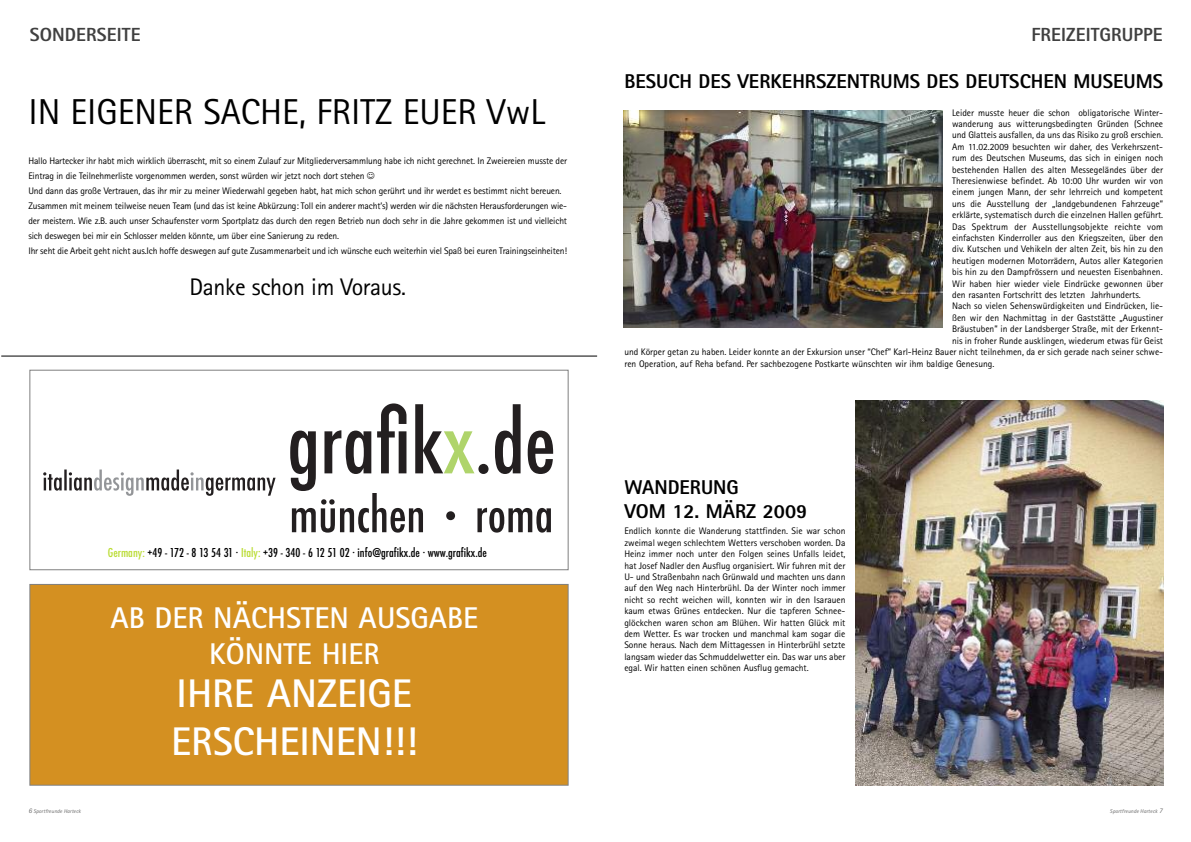
<style>
.page{position:relative;width:1191px;height:842px;background:#fff}
.page>*{position:absolute;margin:0;border:0;box-sizing:border-box;transform-origin:0 0}
.t1{font:700 40px/48px "Rotis Sans Serif";color:#fff}
.t2{font:36px "Rotis Sans Serif";color:#000}
.t3{font:700 30px/36px "Rotis Sans Serif";color:#fff;text-align:center}
.t4{font:24px "Rotis Sans Serif";letter-spacing:-.015em;color:#000}
.t5{font:800 20px/24px "Rotis Sans Serif";color:#000}
.t6{font:800 19px "Rotis Sans Serif";letter-spacing:.005em;color:#404040}
.t7{font:500 condensed 11.9px "Futura";color:#000}
.t8{font:9.5px/11.4px "Rotis Sans Serif";color:#000;text-align:justify}
.t9{font:italic 5.5px "Rotis Sans Serif";letter-spacing:.015em;color:#666}
.s1{color:#badc33}
.s2{font-size:7px}
</style>
<div class="page">
<svg style="left:290px;top:403px;width:263px;height:130px"></svg>
<div style="left:30px;top:370px;width:538px;height:200px;border:1px solid #808080"></div>
<svg style="left:43px;top:469px;width:232px;height:27px"></svg>
<div style="left:30px;top:585px;width:538px;height:200px;background:#d49021"></div>
<div style="left:30px;top:584px;width:538px;height:201px;border:1px solid #808080"></div>
<img style="left:855px;top:401px;width:308px;height:384px">
<img style="left:624px;top:111px;width:318px;height:217px">
<hr style="left:1px;top:356px;width:596px;height:1px;background:#000">
<h3 class="t6" style="left:30px;top:28px;width:112px">SONDERSEITE</h3>
<h3 class="t6" style="left:1031px;top:28px;width:133px">FREIZEITGRUPPE</h3>
<h2 class="t2" style="left:28px;top:99px;width:518px">IN EIGENER SACHE, FRITZ EUER VwL</h2>
<p class="t8" style="left:28px;top:154px;width:540px;line-height:15px;text-align:left">Hallo Hartecker ihr habt mich wirklich überrascht, mit so einem Zulauf zur Mitgliederversammlung habe ich nicht gerechnet. In Zweiereien musste der Eintrag in die Teilnehmerliste vorgenommen werden, sonst würden wir jetzt noch dort stehen ☺<br>Und dann das große Vertrauen, das ihr mir zu meiner Wiederwahl gegeben habt, hat mich schon gerührt und ihr werdet es bestimmt nicht bereuen.<br>Zusammen mit meinem teilweise neuen Team (und das ist keine Abkürzung: Toll ein anderer macht’s) werden wir die nächsten Herausforderungen wie&shy;der meistern. Wie z.B. auch unser Schaufenster vorm Sportplatz das durch den regen Betrieb nun doch sehr in die Jahre gekommen ist und vielleicht sich deswegen bei mir ein Schlosser melden könnte, um über eine Sanierung zu reden.<br>Ihr seht die Arbeit geht nicht aus.Ich hoffe deswegen auf gute Zusammenarbeit und ich wünsche euch weiterhin viel Spaß bei euren Trainingseinheiten!</p>
<h3 class="t4" style="left:189px;top:279px;width:218px">Danke schon im Voraus.</h3>
<p class="t7" style="left:108px;top:546px;width:381px"><span class="s1">Germany:</span> +49 - 172 - 8 13 54 31 · <span class="s1">Italy:</span> +39 - 340 - 6 12 51 02 · info@grafikx.de · www.grafikx.de</p>
<h3 class="t3" style="left:110px;top:603px;width:369px">AB DER NÄCHSTEN AUSGABE<br>KÖNNTE HIER</h3>
<h1 class="t1" style="left:171px;top:673px;width:247px">IHRE ANZEIGE<br>ERSCHEINEN!!!</h1>
<h3 class="t5" style="left:624px;top:71px;width:540px">BESUCH DES VERKEHRSZENTRUMS DES DEUTSCHEN MUSEUMS</h3>
<p class="t8" style="left:952px;top:108px;width:212px">Leider musste heuer die schon obligatorische Winter-</p>
<p class="t8" style="left:952px;top:119px;width:212px">wanderung aus witterungsbedingten Gründen (Schnee</p>
<p class="t8" style="left:952px;top:130px;width:212px">und Glatteis ausfallen, da uns das Risiko zu groß erschien.</p>
<p class="t8" style="left:952px;top:142px;width:212px">Am 11.02.2009 besuchten wir daher, des Verkehrszent-</p>
<p class="t8" style="left:952px;top:153px;width:212px">rum des Deutschen Museums, das sich in einigen noch</p>
<p class="t8" style="left:952px;top:165px;width:212px">bestehenden Hallen des alten Messegeländes über der</p>
<p class="t8" style="left:952px;top:176px;width:212px">Theresienwiese befindet. Ab 10:00 Uhr wurden wir von</p>
<p class="t8" style="left:952px;top:187px;width:212px">einem jungen Mann, der sehr lehrreich und kompetent</p>
<p class="t8" style="left:952px;top:199px;width:212px">uns die Ausstellung der „landgebundenen Fahrzeuge”</p>
<p class="t8" style="left:952px;top:210px;width:212px">erklärte, systematisch durch die einzelnen Hallen geführt.</p>
<p class="t8" style="left:952px;top:222px;width:212px">Das Spektrum der Ausstellungsobjekte reichte vom</p>
<p class="t8" style="left:952px;top:233px;width:212px">einfachsten Kinderroller aus den Kriegszeiten, über den</p>
<p class="t8" style="left:952px;top:244px;width:212px">div. Kutschen und Vehikeln der alten Zeit, bis hin zu den</p>
<p class="t8" style="left:952px;top:256px;width:212px">heutigen modernen Motorrädern, Autos aller Kategorien</p>
<p class="t8" style="left:952px;top:267px;width:212px">bis hin zu den Dampfrössern und neuesten Eisenbahnen.</p>
<p class="t8" style="left:952px;top:279px;width:212px">Wir haben hier wieder viele Eindrücke gewonnen über</p>
<p class="t8" style="left:952px;top:290px;width:190px">den rasanten Fortschritt des letzten Jahrhunderts.</p>
<p class="t8" style="left:952px;top:301px;width:212px">Nach so vielen Sehenswürdigkeiten und Eindrücken, lie-</p>
<p class="t8" style="left:952px;top:313px;width:212px">ßen wir den Nachmittag in der Gaststätte „Augustiner</p>
<p class="t8" style="left:952px;top:324px;width:212px">Bräustuben” in der Landsberger Straße, mit der Erkennt-</p>
<p class="t8" style="left:952px;top:336px;width:212px">nis in froher Runde ausklingen, wiederum etwas für Geist</p>
<p class="t8" style="left:624px;top:347px;width:540px">und Körper getan zu haben. Leider konnte an der Exkursion unser “Chef” Karl-Heinz Bauer nicht teilnehmen, da er sich gerade nach seiner schwe-</p>
<p class="t8" style="left:624px;top:358px;width:371px">ren Operation, auf Reha befand. Per sachbezogene Postkarte wünschten wir ihm baldige Genesung.</p>
<h3 class="t5" style="left:624px;top:477px;width:184px">WANDERUNG<br>VOM 12. MÄRZ 2009</h3>
<p class="t8" style="left:624px;top:526px;width:223px">Endlich konnte die Wanderung stattfinden. Sie war schon zweimal wegen schlechtem Wetters verschoben worden. Da Heinz immer noch unter den Folgen seines Unfalls leidet, hat Josef Nadler den Ausflug organisiert. Wir fuhren mit der U- und Straßenbahn nach Grünwald und machten uns dann auf den Weg nach Hinterbrühl. Da der Winter noch immer nicht so recht weichen will, konnten wir in den Isarauen kaum etwas Grünes entdecken. Nur die tapferen Schnee&shy;glöckchen waren schon am Blühen. Wir hatten Glück mit dem Wetter. Es war trocken und manchmal kam sogar die Sonne heraus. Nach dem Mittagessen in Hinterbrühl setzte langsam wieder das Schmuddelwetter ein. Das war uns aber egal. Wir hatten einen schönen Ausflug gemacht.</p>
<p class="t9" style="left:28px;top:809px;width:54px"><span class="s2">6</span> Sportfreunde Harteck</p>
<p class="t9" style="left:1110px;top:809px;width:54px">Sportfreunde Harteck <span class="s2">7</span></p>
</div>
